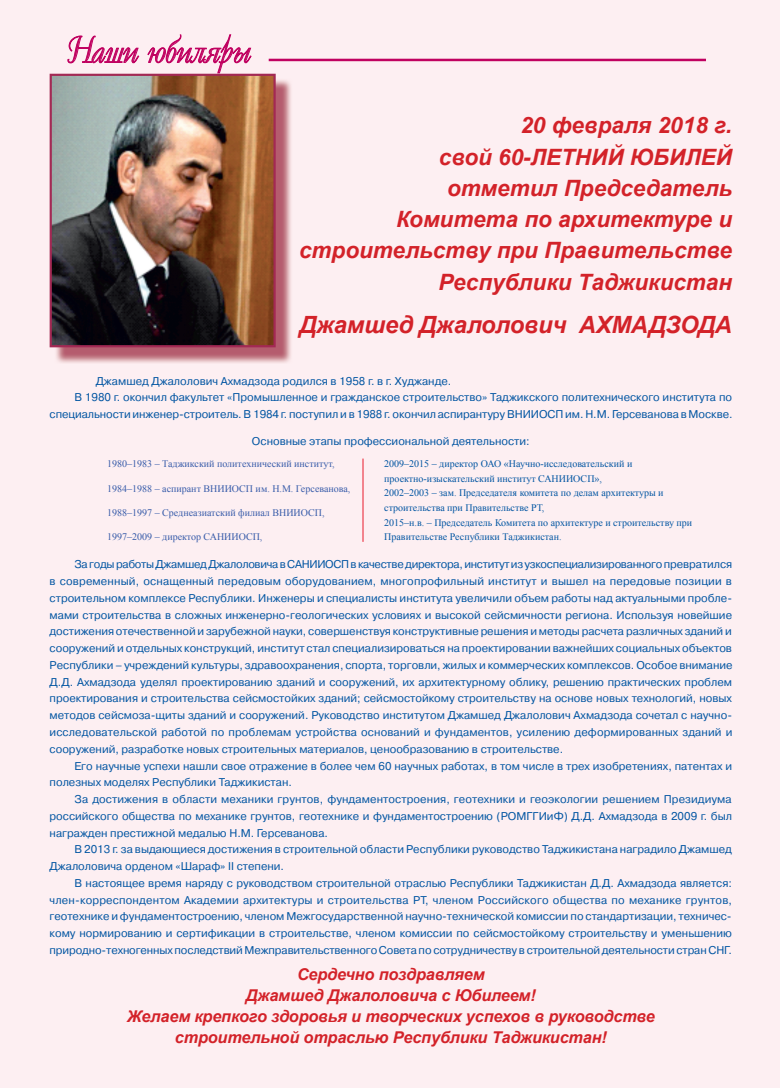
<style>
.page{position:relative;width:780px;height:1088px;background:#fdeff2}
.page>*{position:absolute;margin:0;border:0;box-sizing:border-box;transform-origin:0 0}
.t1{font:37.5px "Decor C";color:#c00160}
.t2{font:italic 700 23.75px "Arial";letter-spacing:-.01em;color:#d32229}
.t3{font:italic 700 22.5px/31.2px "Arial";color:#d32229;text-align:right}
.t4{font:italic 700 16.25px/21.2px "Arial";letter-spacing:-.01em;color:#d32229;text-align:center}
.t5{font:11.25px/16.8px "Pragmatica C";color:#0155a2;text-align:justify}
.t6{font:10px/14.5px "Times New Roman";color:#0155a2}
.t7{font:10px "Times New Roman";color:#375ba9}
</style>
<div class="page">
<svg style="left:67px;top:36px;width:72px;height:28px"></svg>
<svg style="left:147px;top:34px;width:105px;height:40px"></svg>
<hr style="left:269px;top:59px;width:437px;height:2px;background:#c00160">
<img style="left:54px;top:80px;width:237px;height:283px">
<img style="left:53px;top:77px;width:220px;height:267px">
<div style="left:50px;top:74px;width:226px;height:273px;border:2px solid #a32954"></div>
<hr style="left:362px;top:458px;width:1px;height:84px;background:#e91a2c">
<h1 class="t1" style="left:67px;top:28px;width:186px">Наши юбиляры</h1>
<h3 class="t3" style="left:299px;top:110px;width:434px">20 февраля 2018 г.<br>свой 60-ЛЕТНИЙ ЮБИЛЕЙ<br>отметил Председатель<br>Комитета по архитектуре и строительству при Правительстве<br>Республики Таджикистан</h3>
<h2 class="t2" style="left:299px;top:309px;width:434px">Джамшед Джалолович АХМАДЗОДА</h2>
<p class="t5" style="left:96px;top:373px;width:357px">Джамшед Джалолович Ахмадзода родился в 1958 г. в г. Худжанде.</p>
<p class="t5" style="left:74px;top:389px;width:659px">В 1980 г. окончил факультет «Промышленное и гражданское строительство» Таджикского политехнического института по</p>
<p class="t5" style="left:50px;top:406px;width:684px">специальности инженер-строитель. В 1984 г. поступил и в 1988 г. окончил аспирантуру ВНИИОСП им. Н.М. Герсеванова в Москве.</p>
<p class="t5" style="left:252px;top:432px;width:279px">Основные этапы профессиональной деятельности:</p>
<p class="t7" style="left:107px;top:457px;width:229px">1980–1983 – Таджикский политехнический институт,</p>
<p class="t7" style="left:107px;top:481px;width:244px">1984–1988 – аспирант ВНИИОСП им. Н.М. Герсеванова,</p>
<p class="t7" style="left:107px;top:506px;width:219px">1988–1997 – Среднеазиатский филиал ВНИИОСП,</p>
<p class="t7" style="left:107px;top:530px;width:157px">1997–2009 – директор САНИИОСП,</p>
<p class="t6" style="left:384px;top:456px;width:309px">2009–2015 – директор ОАО «Научно-исследовательский и проектно-изыскательский институт САНИИОСП»,<br>2002–2003 – зам. Председателя комитета по делам архитектуры и строительства при Правительстве РТ,<br>2015–н.в. – Председатель Комитета по архитектуре и строительству при Правительстве Республики Таджикистан.</p>
<p class="t5" style="left:50px;top:556px;width:684px;text-indent:25px">За годы работы Джамшед Джалоловича в САНИИОСП в качестве директора, институт из узкоспециализированного превратился в современный, оснащенный передовым оборудованием, многопрофильный институт и вышел на передовые позиции в строительном комплексе Республики. Инженеры и специалисты института увеличили объем работы над актуальными пробле&shy;мами строительства в сложных инженерно-геологических условиях и высокой сейсмичности региона. Используя новейшие достижения отечественной и зарубежной науки, совершенствуя конструктивные решения и методы расчета различных зданий и сооружений и отдельных конструкций, институт стал специализироваться на проектировании важнейших социальных объектов Республики – учреждений культуры, здравоохранения, спорта, торговли, жилых и коммерческих комплексов. Особое внимание Д.Д. Ахмадзода уделял проектированию зданий и сооружений, их архитектурному облику, решению практических проблем проектирования и строительства сейсмостойких зданий; сейсмостойкому строительству на основе новых технологий, новых методов сейсмоза-щиты зданий и сооружений. Руководство институтом Джамшед Джалолович Ахмадзода сочетал с научно&shy;исследовательской работой по проблемам устройства оснований и фундаментов, усилению деформированных зданий и сооружений, разработке новых строительных материалов, ценообразованию в строительстве.</p>
<p class="t5" style="left:50px;top:757px;width:684px;text-indent:25px">Его научные успехи нашли свое отражение в более чем 60 научных работах, в том числе в трех изобретениях, патентах и полезных моделях Республики Таджикистан.</p>
<p class="t5" style="left:50px;top:791px;width:684px;text-indent:25px">За достижения в области механики грунтов, фундаментостроения, геотехники и геоэкологии решением Президиума российского общества по механике грунтов, геотехнике и фундаментостроению (РОМГГИиФ) Д.Д. Ахмадзода в 2009 г. был награжден престижной медалью Н.М. Герсеванова.</p>
<p class="t5" style="left:50px;top:841px;width:684px;text-indent:25px">В 2013 г. за выдающиеся достижения в строительной области Республики руководство Таджикистана наградило Джамшед<br>Джалоловича орденом «Шараф» II степени.</p>
<p class="t5" style="left:50px;top:875px;width:684px;text-indent:25px">В настоящее время наряду с руководством строительной отраслью Республики Таджикистан Д.Д. Ахмадзода является: член-корреспондентом Академии архитектуры и строительства РТ, членом Российского общества по механике грунтов, геотехнике и фундаментостроению, членом Межгосударственной научно-технической комиссии по стандартизации, техничес&shy;кому нормированию и сертификации в строительстве, членом комиссии по сейсмостойкому строительству и уменьшению природно-техногенных последствий Межправительственного Совета по сотрудничеству в строительной деятельности стран СНГ.</p>
<h3 class="t4" style="left:127px;top:964px;width:529px">Сердечно поздравляем<br>Джамшед Джалоловича с Юбилеем!<br>Желаем крепкого здоровья и творческих успехов в руководстве строительной отраслью Республики Таджикистан!</h3>
</div>
